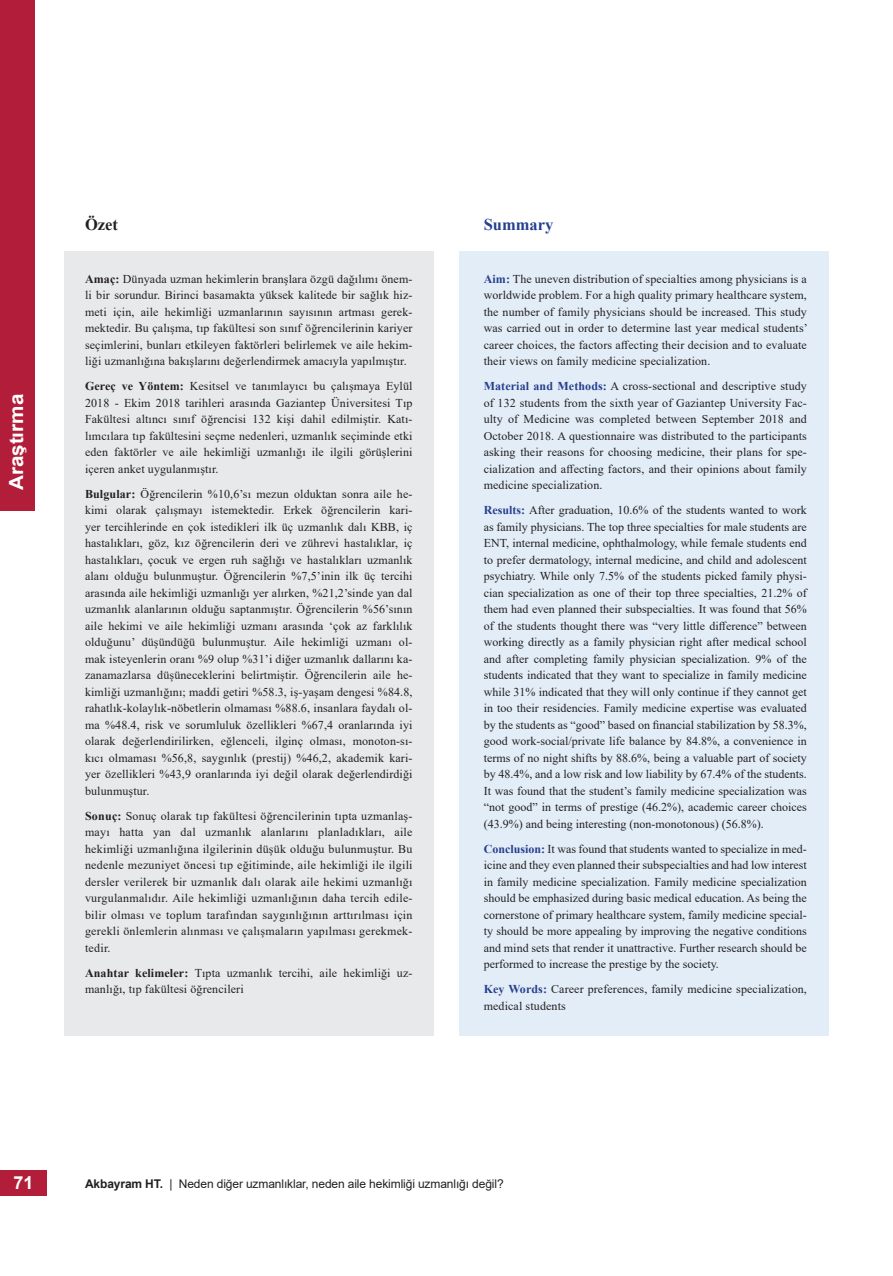
<style>
.page{position:relative;width:893px;height:1276px;background:#fff}
.page>*{position:absolute;margin:0;border:0;box-sizing:border-box;transform-origin:0 0}
.t1{font:700 19.5px "Arial";color:#fff;scale:1.06 1}
.t2{font:700 18px "Arial";color:#fff}
.t3{font:700 16.5px "Times New Roman";color:#253f8e}
.t4{font:700 16.5px "Times New Roman";color:#231f20}
.t5{font:12px/16.5px "Times New Roman";letter-spacing:.01em;color:#231f20;text-align:justify}
.t6{font:12px "Arial";letter-spacing:-.01em;color:#231f20}
.s1{font-weight:700}
.s2{font-weight:700;color:#253f8e}
</style>
<div class="page">
<div style="left:0;top:0;width:34px;height:510px;background:#b21e3a"></div>
<div style="left:0;top:1170px;width:47px;height:26px;background:#b21e3a"></div>
<div style="left:64px;top:251px;width:370px;height:784px;background:#e8e9ea"></div>
<div style="left:459px;top:251px;width:370px;height:784px;background:#e3edf7"></div>
<h1 class="t1" style="left:3px;top:490px;width:93px;rotate:-90deg">Araştırma</h1>
<h3 class="t4" style="left:85px;top:213px;width:34px">Özet</h3>
<p class="t5" style="left:85px;top:270px;width:329px"><span class="s1">Amaç:</span> Dünyada uzman hekimlerin branşlara özgü dağılımı önem&shy;li bir sorundur. Birinci basamakta yüksek kalitede bir sağlık hiz&shy;meti için, aile hekimliği uzmanlarının sayısının artması gerek&shy;mektedir. Bu çalışma, tıp fakültesi son sınıf öğrencilerinin kariyer seçimlerini, bunları etkileyen faktörleri belirlemek ve aile hekim&shy;liği uzmanlığına bakışlarını değerlendirmek amacıyla yapılmıştır.</p>
<p class="t5" style="left:85px;top:377px;width:329px"><span class="s1">Gereç ve Yöntem:</span> Kesitsel ve tanımlayıcı bu çalışmaya Eylül 2018 - Ekim 2018 tarihleri arasında Gaziantep Üniversitesi Tıp Fakültesi altıncı sınıf öğrencisi 132 kişi dahil edilmiştir. Katı&shy;lımcılara tıp fakültesini seçme nedenleri, uzmanlık seçiminde etki eden faktörler ve aile hekimliği uzmanlığı ile ilgili görüşlerini içeren anket uygulanmıştır.</p>
<p class="t5" style="left:85px;top:485px;width:329px"><span class="s1">Bulgular:</span> Öğrencilerin %10,6’sı mezun olduktan sonra aile he&shy;kimi olarak çalışmayı istemektedir. Erkek öğrencilerin kari&shy;yer tercihlerinde en çok istedikleri ilk üç uzmanlık dalı KBB, iç hastalıkları, göz, kız öğrencilerin deri ve zührevi hastalıklar, iç hastalıkları, çocuk ve ergen ruh sağlığı ve hastalıkları uzmanlık alanı olduğu bulunmuştur. Öğrencilerin %7,5’inin ilk üç tercihi arasında aile hekimliği uzmanlığı yer alırken, %21,2’sinde yan dal uzmanlık alanlarının olduğu saptanmıştır. Öğrencilerin %56’sının aile hekimi ve aile hekimliği uzmanı arasında ‘çok az farklılık olduğunu’ düşündüğü bulunmuştur. Aile hekimliği uzmanı ol&shy;mak isteyenlerin oranı %9 olup %31’i diğer uzmanlık dallarını ka&shy;zanamazlarsa düşüneceklerini belirtmiştir. Öğrencilerin aile he&shy;kimliği uzmanlığını; maddi getiri %58.3, iş-yaşam dengesi %84.8, rahatlık-kolaylık-nöbetlerin olmaması %88.6, insanlara faydalı ol&shy;ma %48.4, risk ve sorumluluk özellikleri %67,4 oranlarında iyi olarak değerlendirilirken, eğlenceli, ilginç olması, monoton-sı&shy;kıcı olmaması %56,8, saygınlık (prestij) %46,2, akademik kari&shy;yer özellikleri %43,9 oranlarında iyi değil olarak değerlendirdiği bulunmuştur.</p>
<p class="t5" style="left:85px;top:807px;width:329px"><span class="s1">Sonuç:</span> Sonuç olarak tıp fakültesi öğrencilerinin tıpta uzmanlaş&shy;mayı hatta yan dal uzmanlık alanlarını planladıkları, aile hekimliği uzmanlığına ilgilerinin düşük olduğu bulunmuştur. Bu nedenle mezuniyet öncesi tıp eğitiminde, aile hekimliği ile ilgili dersler verilerek bir uzmanlık dalı olarak aile hekimi uzmanlığı vurgulanmalıdır. Aile hekimliği uzmanlığının daha tercih edile&shy;bilir olması ve toplum tarafından saygınlığının arttırılması için gerekli önlemlerin alınması ve çalışmaların yapılması gerekmek&shy;tedir.</p>
<p class="t5" style="left:85px;top:964px;width:329px"><span class="s1">Anahtar kelimeler:</span> Tıpta uzmanlık tercihi, aile hekimliği uz&shy;manlığı, tıp fakültesi öğrencileri</p>
<h3 class="t3" style="left:484px;top:213px;width:71px">Summary</h3>
<p class="t5" style="left:484px;top:270px;width:326px"><span class="s2">Aim:</span> The uneven distribution of specialties among physicians is a worldwide problem. For a high quality primary healthcare system, the number of family physicians should be increased. This study was carried out in order to determine last year medical students’ career choices, the factors affecting their decision and to evaluate their views on family medicine specialization.</p>
<p class="t5" style="left:484px;top:377px;width:325px"><span class="s2">Material and Methods:</span> A cross-sectional and descriptive study of 132 students from the sixth year of Gaziantep University Fac&shy;ulty of Medicine was completed between September 2018 and October 2018. A questionnaire was distributed to the participants asking their reasons for choosing medicine, their plans for spe&shy;cialization and affecting factors, and their opinions about family medicine specialization.</p>
<p class="t5" style="left:484px;top:501px;width:325px"><span class="s2">Results:</span> After graduation, 10.6% of the students wanted to work as family physicians. The top three specialties for male students are ENT, internal medicine, ophthalmology, while female students end to prefer dermatology, internal medicine, and child and adolescent psychiatry. While only 7.5% of the students picked family physi&shy;cian specialization as one of their top three specialties, 21.2% of them had even planned their subspecialties. It was found that 56% of the students thought there was “very little difference” between working directly as a family physician right after medical school and after completing family physician specialization. 9% of the students indicated that they want to specialize in family medicine while 31% indicated that they will only continue if they cannot get in too their residencies. Family medicine expertise was evaluated by the students as “good” based on financial stabilization by 58.3%, good work-social/private life balance by 84.8%, a convenience in terms of no night shifts by 88.6%, being a valuable part of society by 48.4%, and a low risk and low liability by 67.4% of the students.<br>It was found that the student’s family medicine specialization was “not good” in terms of prestige (46.2%), academic career choices (43.9%) and being interesting (non-monotonous) (56.8%).</p>
<p class="t5" style="left:484px;top:840px;width:325px"><span class="s2">Conclusion:</span> It was found that students wanted to specialize in med&shy;icine and they even planned their subspecialties and had low interest in family medicine specialization. Family medicine specialization should be emphasized during basic medical education. As being the cornerstone of primary healthcare system, family medicine special&shy;ty should be more appealing by improving the negative conditions and mind sets that render it unattractive. Further research should be performed to increase the prestige by the society.</p>
<p class="t5" style="left:484px;top:980px;width:325px"><span class="s2">Key Words:</span> Career preferences, family medicine specialization, medical students</p>
<h2 class="t2" style="left:13px;top:1170px;width:22px">71</h2>
<p class="t6" style="left:85px;top:1175px;width:420px"><span class="s1">Akbayram HT.</span> | Neden diğer uzmanlıklar, neden aile hekimliği uzmanlığı değil?</p>
</div>
